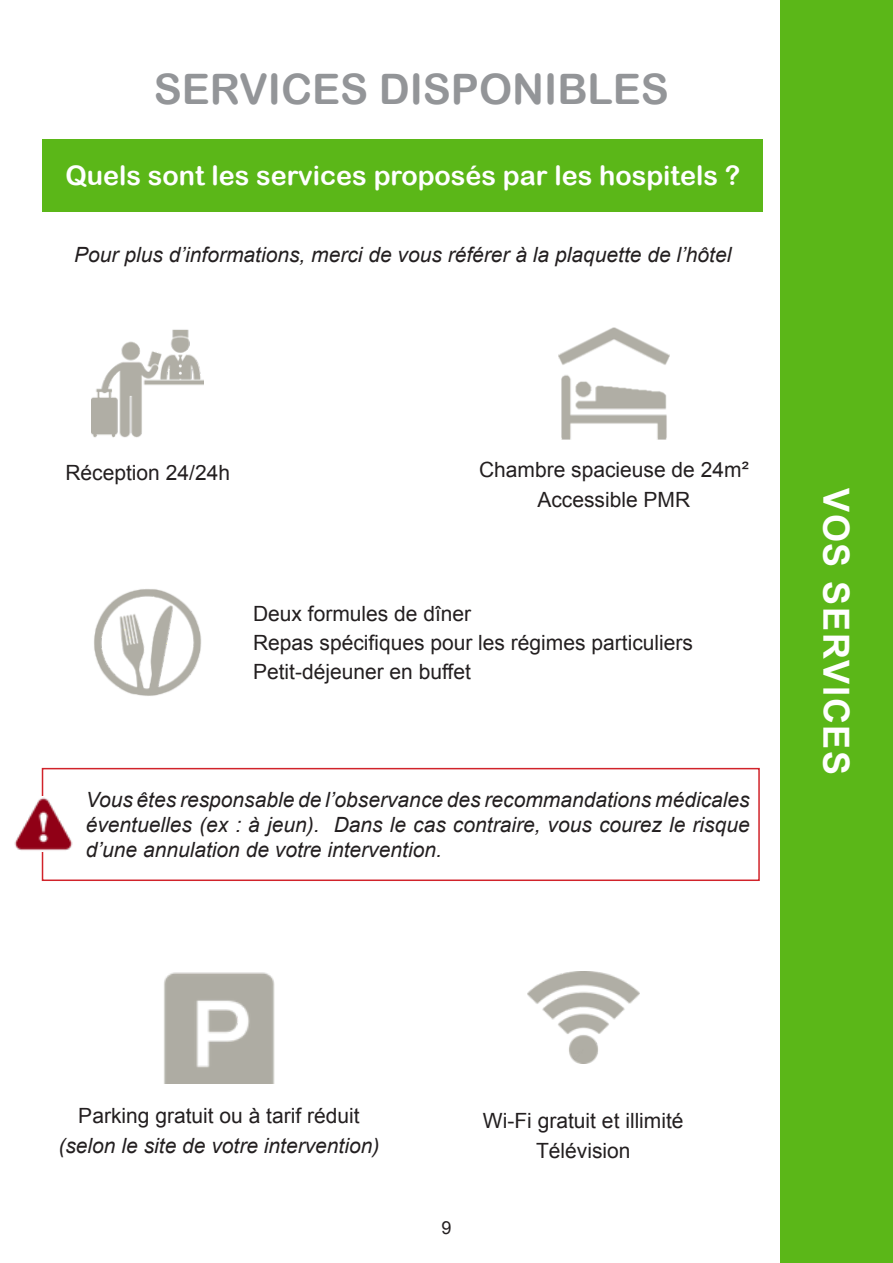
<style>
.page{position:relative;width:893px;height:1263px;background:#fff}
.page>*{position:absolute;margin:0;border:0;box-sizing:border-box;transform-origin:0 0}
.t1{font:42px "Arial Rounded MT Bold";color:#939598}
.t2{font:700 36px "Arial";letter-spacing:.05em;color:#fff}
.t3{font:27px "Arial Rounded MT Bold";color:#fff}
.t4{font:italic 21px/25.2px "Arial";color:#231f20;text-align:justify}
.t5{font:21px/29.4px "Arial";color:#231f20;text-align:center}
.t6{font:18px "Arial";color:#231f20}
</style>
<div class="page">
<div style="left:780px;top:0;width:113px;height:1263px;background:#5bb718"></div>
<div style="left:43px;top:139px;width:720px;height:73px;background:#5bb718"></div>
<img style="left:92px;top:329px;width:112px;height:109px">
<img style="left:94px;top:589px;width:107px;height:107px">
<img style="left:164px;top:972px;width:111px;height:111px">
<img style="left:527px;top:972px;width:112px;height:91px">
<img style="left:558px;top:328px;width:112px;height:111px">
<div style="left:42px;top:768px;width:718px;height:113px;border:2px solid #d1232a"></div>
<img style="left:14px;top:797px;width:59px;height:55px">
<p class="t1" style="left:154px;top:64px;width:517px">SERVICES DISPONIBLES</p>
<p class="t3" style="left:65px;top:160px;width:676px">Quels sont les services proposés par les hospitels ?</p>
<p class="t4" style="left:74px;top:242px;width:659px">Pour plus d’informations, merci de vous référer à la plaquette de l’hôtel</p>
<p class="t5" style="left:65px;top:458px;width:166px">Réception 24/24h</p>
<p class="t5" style="left:479px;top:456px;width:271px">Chambre spacieuse de 24m²</p>
<p class="t5" style="left:537px;top:485px;width:154px">Accessible PMR</p>
<p class="t5" style="left:253px;top:599px;width:220px">Deux formules de dîner</p>
<p class="t5" style="left:253px;top:628px;width:441px">Repas spécifiques pour les régimes particuliers</p>
<p class="t5" style="left:253px;top:658px;width:219px">Petit-déjeuner en buffet</p>
<p class="t4" style="left:86px;top:787px;width:665px">Vous êtes responsable de l’observance des recommandations médicales éventuelles (ex : à jeun). Dans le cas contraire, vous courez le risque d’une annulation de votre intervention.</p>
<p class="t2" style="left:860px;top:488px;width:289px;rotate:90deg">VOS SERVICES</p>
<p class="t5" style="left:78px;top:1101px;width:283px">Parking gratuit ou à tarif réduit</p>
<p class="t4" style="left:58px;top:1133px;width:322px">(selon le site de votre intervention)</p>
<p class="t6" style="left:441px;top:1215px;width:12px">9</p>
<p class="t5" style="left:483px;top:1106px;width:202px">Wi-Fi gratuit et illimité<br>Télévision</p>
</div>
